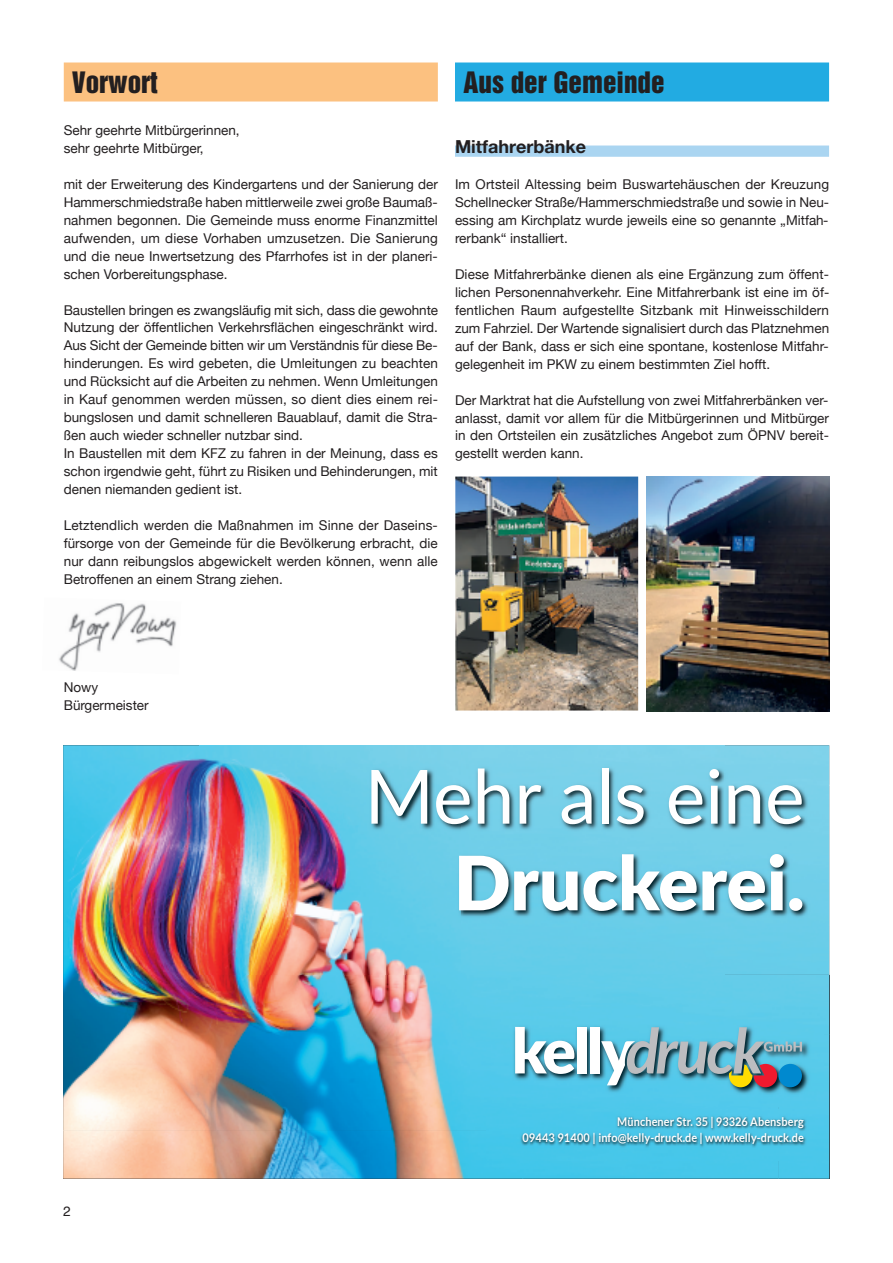
<style>
.page{position:relative;width:893px;height:1263px;background:#fff}
.page>*{position:absolute;margin:0;border:0;box-sizing:border-box;transform-origin:0 0}
.t1{font:74.85px "Lato";color:#fff}
.t2{font:900 74.85px "Lato";color:#fff}
.t3{font:27px "Helvetica Inserat";color:#231f20}
.t4{font:700 18px "Helvetica Neue";color:#231f20}
.t5{font:13.5px/18px "Helvetica Neue";color:#231f20;text-align:justify}
.t6{font:13.5px "Helvetica";color:#231f20}
.t7{font:700 12px/16.5px "Lato";letter-spacing:.005em;color:#fff;text-align:right;scale:.91 1}
</style>
<div class="page">
<img style="left:63px;top:745px;width:153px;height:385px">
<img style="left:216px;top:975px;width:307px;height:155px">
<div style="left:523px;top:975px;width:306px;height:40px;background:#61cce9"></div>
<img style="left:779px;top:1119px;width:50px;height:60px">
<div style="left:523px;top:1160px;width:256px;height:19px;background:#46c6ea"></div>
<img style="left:63px;top:1130px;width:460px;height:49px">
<div style="left:491px;top:1005px;width:333px;height:10px;background:#5ccbea"></div>
<svg style="left:471px;top:1015px;width:358px;height:104px;background:#68bed6"></svg>
<img style="left:486px;top:1110px;width:339px;height:50px">
<div style="left:64px;top:63px;width:374px;height:39px;background:#fcc180"></div>
<img style="left:59px;top:603px;width:118px;height:68px">
<div style="left:455px;top:63px;width:374px;height:39px;background:#22abe2"></div>
<div style="left:455px;top:146px;width:374px;height:11px;background:#aad5f1"></div>
<img style="left:829px;top:785px;width:1px;height:141px">
<img style="left:829px;top:926px;width:1px;height:49px">
<img style="left:199px;top:745px;width:630px;height:230px">
<img style="left:455px;top:477px;width:183px;height:233px">
<img style="left:646px;top:477px;width:183px;height:234px">
<h2 class="t3" style="left:72px;top:71px;width:87px">Vorwort</h2>
<p class="t5" style="left:64px;top:121px;width:177px">Sehr geehrte Mitbürgerinnen, sehr geehrte Mitbürger,</p>
<p class="t5" style="left:64px;top:175px;width:376px">mit der Erweiterung des Kindergartens und der Sanierung der Hammerschmiedstraße haben mittlerweile zwei große Baumaß&shy;nahmen begonnen. Die Gemeinde muss enorme Finanzmittel aufwenden, um diese Vorhaben umzusetzen. Die Sanierung und die neue Inwertsetzung des Pfarrhofes ist in der planeri&shy;schen Vorbereitungsphase.</p>
<p class="t5" style="left:64px;top:301px;width:376px;text-align:left">Baustellen bringen es zwangsläufig mit sich, dass die gewohnte Nutzung der öffentlichen Verkehrsflächen eingeschränkt wird.<br>Aus Sicht der Gemeinde bitten wir um Verständnis für diese Be&shy;hinderungen. Es wird gebeten, die Umleitungen zu beachten und Rücksicht auf die Arbeiten zu nehmen. Wenn Umleitungen in Kauf genommen werden müssen, so dient dies einem rei&shy;bungslosen und damit schnelleren Bauablauf, damit die Stra&shy;ßen auch wieder schneller nutzbar sind.<br>In Baustellen mit dem KFZ zu fahren in der Meinung, dass es schon irgendwie geht, führt zu Risiken und Behinderungen, mit denen niemanden gedient ist.</p>
<p class="t5" style="left:64px;top:517px;width:376px">Letztendlich werden die Maßnahmen im Sinne der Daseins - fürsorge von der Gemeinde für die Bevölkerung erbracht, die nur dann reibungslos abgewickelt werden können, wenn alle Betroffenen an einem Strang ziehen.</p>
<h2 class="t3" style="left:463px;top:71px;width:203px">Aus der Gemeinde</h2>
<h3 class="t4" style="left:455px;top:140px;width:133px">Mitfahrerbänke</h3>
<p class="t5" style="left:455px;top:175px;width:376px">Im Ortsteil Altessing beim Buswartehäuschen der Kreuzung Schellnecker Straße/Hammerschmiedstraße und sowie in Neu&shy;essing am Kirchplatz wurde jeweils eine so genannte „Mitfah&shy;rerbank“ installiert.</p>
<p class="t5" style="left:455px;top:265px;width:376px">Diese Mitfahrerbänke dienen als eine Ergänzung zum öffent&shy;lichen Personennahverkehr. Eine Mitfahrerbank ist eine im öf&shy;fentlichen Raum aufgestellte Sitzbank mit Hinweisschildern zum Fahrziel. Der Wartende signalisiert durch das Platznehmen auf der Bank, dass er sich eine spontane, kostenlose Mitfahr&shy;gelegenheit im PKW zu einem bestimmten Ziel hofft.</p>
<p class="t5" style="left:455px;top:391px;width:376px">Der Marktrat hat die Aufstellung von zwei Mitfahrerbänken ver&shy;anlasst, damit vor allem für die Mitbürgerinnen und Mitbürger in den Ortsteilen ein zusätzliches Angebot zum ÖPNV bereit&shy;gestellt werden kann.</p>
<p class="t5" style="left:64px;top:679px;width:86px">Nowy<br>Bürgermeister</p>
<h1 class="t1" style="left:365px;top:743px;width:442px">Mehr als eine</h1>
<h1 class="t2" style="left:454px;top:827px;width:352px">Druckerei.</h1>
<p class="t6" style="left:63px;top:1201px;width:9px">2</p>
<p class="t7" style="left:522px;top:1113px;width:311px">Münchener Str. 35 | 93326 Abensberg<br>09443 91400 | info@kelly-druck.de | www.kelly-druck.de</p>
</div>
